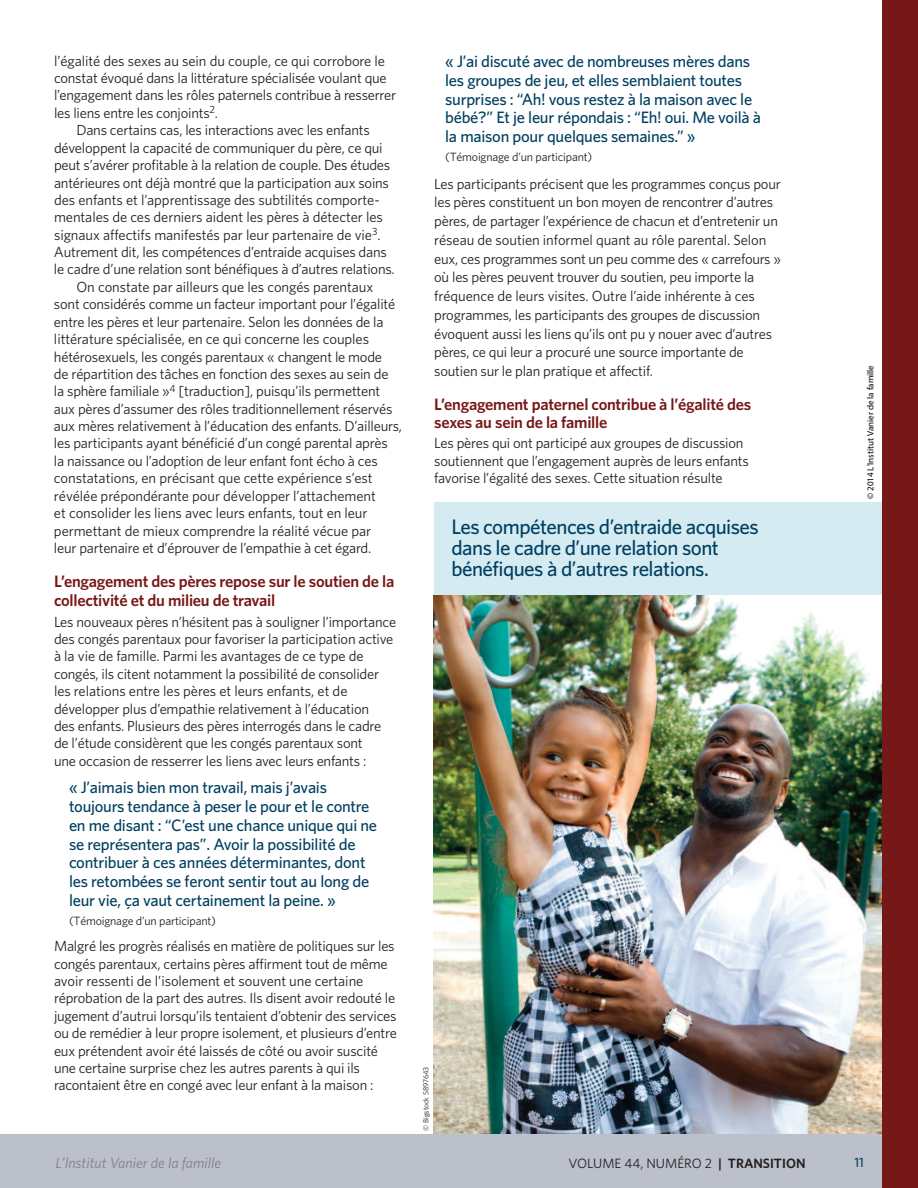
<style>
.page{position:relative;width:918px;height:1188px;background:#fff}
.page>*{position:absolute;margin:0;border:0;box-sizing:border-box;transform-origin:0 0}
.t1{font:500 21px/21px "Whitney";letter-spacing:-.025em;color:#003f61}
.t2{font:500 16.5px/18.8px "Whitney";letter-spacing:-.015em;color:#003f61}
.t3{font:600 16.5px/18.8px "Whitney";letter-spacing:-.015em;color:#771818}
.t4{font:italic 15px "Whitney";color:#808285}
.t5{font:14.7px/17.4px "Whitney";letter-spacing:-.015em;color:#231f20}
.t6{font:13.5px "Whitney";color:#231f20}
.t7{font:500 13.5px "Whitney";color:#003f61}
.t8{font:12px "Whitney";letter-spacing:-.015em;color:#231f20}
.t9{font:9px "Myriad Pro";color:#000}
.t10{font:7.5px "Whitney";color:#231f20}
.s1{font-weight:600}
</style>
<div class="page">
<div style="left:0;top:1134px;width:901px;height:54px;background:#bcc0ca"></div>
<div style="left:882px;top:0;width:36px;height:1188px;background:#771818"></div>
<img style="left:434px;top:595px;width:448px;height:539px">
<div style="left:435px;top:502px;width:447px;height:93px;background:#d5ebf2"></div>
<p class="t5" style="left:54px;top:52px;width:333px">l’égalité des sexes au sein du couple, ce qui corrobore le</p>
<p class="t5" style="left:54px;top:69px;width:334px">constat évoqué dans la littérature spécialisée voulant que</p>
<p class="t5" style="left:54px;top:87px;width:344px">l’engagement dans les rôles paternels contribue à resserrer</p>
<p class="t5" style="left:54px;top:104px;width:166px">les liens entre les conjoints<sup>2</sup>.</p>
<p class="t5" style="left:77px;top:122px;width:295px">Dans certains cas, les interactions avec les enfants</p>
<p class="t5" style="left:54px;top:139px;width:330px">développent la capacité de communiquer du père, ce qui</p>
<p class="t5" style="left:54px;top:156px;width:338px">peut s’avérer profitable à la relation de couple. Des études</p>
<p class="t5" style="left:54px;top:174px;width:337px">antérieures ont déjà montré que la participation aux soins</p>
<p class="t5" style="left:54px;top:191px;width:327px">des enfants et l’apprentissage des subtilités comporte-</p>
<p class="t5" style="left:54px;top:209px;width:330px">mentales de ces derniers aident les pères à détecter les</p>
<p class="t5" style="left:54px;top:226px;width:328px">signaux affectifs manifestés par leur partenaire de vie<sup>3</sup>.</p>
<p class="t5" style="left:54px;top:243px;width:334px">Autrement dit, les compétences d’entraide acquises dans</p>
<p class="t5" style="left:54px;top:261px;width:342px">le cadre d’une relation sont bénéfiques à d’autres relations.</p>
<p class="t5" style="left:76px;top:278px;width:298px">On constate par ailleurs que les congés parentaux</p>
<p class="t5" style="left:54px;top:296px;width:343px">sont considérés comme un facteur important pour l’égalité</p>
<p class="t5" style="left:54px;top:313px;width:331px">entre les pères et leur partenaire. Selon les données de la</p>
<p class="t5" style="left:54px;top:330px;width:317px">littérature spécialisée, en ce qui concerne les couples</p>
<p class="t5" style="left:54px;top:348px;width:330px">hétérosexuels, les congés parentaux « changent le mode</p>
<p class="t5" style="left:54px;top:365px;width:336px">de répartition des tâches en fonction des sexes au sein de</p>
<p class="t5" style="left:54px;top:383px;width:328px">la sphère familiale »<sup>4</sup> [traduction], puisqu’ils permettent</p>
<p class="t5" style="left:54px;top:400px;width:340px">aux pères d’assumer des rôles traditionnellement réservés</p>
<p class="t5" style="left:54px;top:417px;width:350px">aux mères relativement à l’éducation des enfants. D’ailleurs,</p>
<p class="t5" style="left:54px;top:435px;width:336px">les participants ayant bénéficié d’un congé parental après</p>
<p class="t5" style="left:54px;top:452px;width:325px">la naissance ou l’adoption de leur enfant font écho à ces</p>
<p class="t5" style="left:54px;top:470px;width:320px">constatations, en précisant que cette expérience s’est</p>
<p class="t5" style="left:54px;top:487px;width:323px">révélée prépondérante pour développer l’attachement</p>
<p class="t5" style="left:54px;top:504px;width:315px">et consolider les liens avec leurs enfants, tout en leur</p>
<p class="t5" style="left:54px;top:522px;width:319px">permettant de mieux comprendre la réalité vécue par</p>
<p class="t5" style="left:54px;top:539px;width:319px">leur partenaire et d’éprouver de l’empathie à cet égard.</p>
<p class="t3" style="left:54px;top:572px;width:342px">L’engagement des pères repose sur le soutien de la collectivité et du milieu de travail</p>
<p class="t5" style="left:54px;top:613px;width:344px">Les nouveaux pères n’hésitent pas à souligner l’importance des congés parentaux pour favoriser la participation active à la vie de famille. Parmi les avantages de ce type de congés, ils citent notamment la possibilité de consolider les relations entre les pères et leurs enfants, et de développer plus d’empathie relativement à l’éducation<br>des enfants. Plusieurs des pères interrogés dans le cadre de l’étude considèrent que les congés parentaux sont<br>une occasion de resserrer les liens avec leurs enfants :</p>
<p class="t2" style="left:69px;top:778px;width:310px">« J’aimais bien mon travail, mais j’avais toujours tendance à peser le pour et le contre en me disant : “C’est une chance unique qui ne se représentera pas”. Avoir la possibilité de contribuer à ces années déterminantes, dont les retombées se feront sentir tout au long de leur vie, ça vaut certainement la peine. »</p>
<p class="t8" style="left:69px;top:914px;width:149px">(Témoignage d’un participant)</p>
<p class="t5" style="left:54px;top:937px;width:344px">Malgré les progrès réalisés en matière de politiques sur les congés parentaux, certains pères affirment tout de même avoir ressenti de l’isolement et souvent une certaine réprobation de la part des autres. Ils disent avoir redouté le jugement d’autrui lorsqu’ils tentaient d’obtenir des services ou de remédier à leur propre isolement, et plusieurs d’entre eux prétendent avoir été laissés de côté ou avoir suscité une certaine surprise chez les autres parents à qui ils racontaient être en congé avec leur enfant à la maison :</p>
<p class="t2" style="left:445px;top:52px;width:317px">« J’ai discuté avec de nombreuses mères dans les groupes de jeu, et elles semblaient toutes surprises : “Ah! vous restez à la maison avec le bébé?” Et je leur répondais : “Eh! oui. Me voilà à la maison pour quelques semaines.” »</p>
<p class="t8" style="left:445px;top:150px;width:149px">(Témoignage d’un participant)</p>
<p class="t5" style="left:434px;top:174px;width:348px;line-height:18.8px">Les participants précisent que les programmes conçus pour les pères constituent un bon moyen de rencontrer d’autres pères, de partager l’expérience de chacun et d’entretenir un réseau de soutien informel quant au rôle parental. Selon eux, ces programmes sont un peu comme des « carrefours » où les pères peuvent trouver du soutien, peu importe la fréquence de leurs visites. Outre l’aide inhérente à ces programmes, les participants des groupes de discussion évoquent aussi les liens qu’ils ont pu y nouer avec d’autres pères, ce qui leur a procuré une source importante de soutien sur le plan pratique et affectif.</p>
<p class="t3" style="left:434px;top:395px;width:319px;line-height:18px">L’engagement paternel contribue à l’égalité des sexes au sein de la famille</p>
<p class="t5" style="left:434px;top:435px;width:316px">Les pères qui ont participé aux groupes de discussion soutiennent que l’engagement auprès de leurs enfants favorise l’égalité des sexes. Cette situation résulte</p>
<h1 class="t1" style="left:452px;top:516px;width:309px">Les compétences d’entraide acquises dans le cadre d’une relation sont bénéfiques à d’autres relations.</h1>
<p class="t10" style="left:422px;top:1131px;width:66px;rotate:-90deg">© Bigstock 5897643</p>
<p class="t9" style="left:865px;top:499px;width:135px;rotate:-90deg">© 2014 L'Institut Vanier de la famille</p>
<p class="t4" style="left:56px;top:1155px;width:167px">L’Institut Vanier de la famille</p>
<p class="t6" style="left:568px;top:1156px;width:239px">VOLUME 44, NUMÉRO 2 <span class="s1">| TRANSITION</span></p>
<p class="t7" style="left:854px;top:1155px;width:11px">11</p>
</div>
